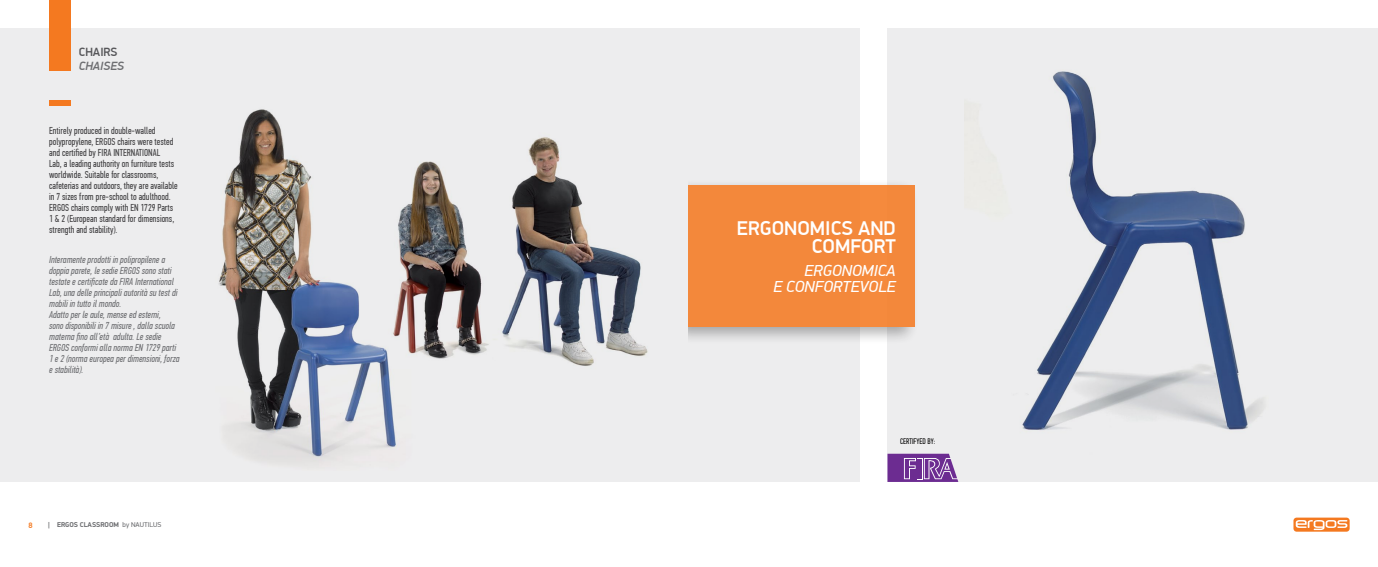
<style>
.page{position:relative;width:1378px;height:567px;background:#fff}
.page>*{position:absolute;margin:0;border:0;box-sizing:border-box;transform-origin:0 0}
.t1{font:500 20px/18px "PF Din Display Pro";color:#fff;text-align:right}
.t2{font:italic 16px/16px "PF Din Display Pro";color:#fff;text-align:right}
.t3{font:italic 500 12px "PF Din Display Pro";color:#6d6e71}
.t4{font:500 12px "PF Din Display Pro";color:#565659}
.t5{font:italic 10px/11px "PF Din Text Comp Pro";color:#6d6e71}
.t6{font:10px/11px "PF Din Text Comp Pro";color:#414042}
.t7{font:8px "PF Din Text Comp Pro";color:#000}
.t8{font:700 8px "PF Din Display Pro";color:#f47920}
.t9{font:700 7px "PF Din Display Pro";color:#6d6e71}
.s1{font-weight:400}
</style>
<div class="page">
<div style="left:1293px;top:518px;width:56px;height:14px;background:#f47920;border-radius:3px"></div>
<svg style="left:1295px;top:520px;width:52px;height:10px"></svg>
<div style="left:0;top:28px;width:859px;height:454px;background:#ededee"></div>
<div style="left:887px;top:28px;width:491px;height:454px;background:#ededee"></div>
<div style="left:49px;top:100px;width:21px;height:6px;background:#f47920"></div>
<div style="left:49px;top:0;width:21px;height:71px;background:#f47920"></div>
<svg style="left:887px;top:454px;width:71px;height:28px;background:#8855a5"></svg>
<img style="left:964px;top:71px;width:300px;height:359px">
<img style="left:219px;top:109px;width:429px;height:356px">
<div style="left:689px;top:178px;width:230px;height:167px;background:#000;opacity:.36"></div>
<div style="left:689px;top:185px;width:226px;height:141px;background:#f3883b"></div>
<p class="t4" style="left:79px;top:44px;width:40px">CHAIRS</p>
<p class="t3" style="left:79px;top:59px;width:47px">CHAISES</p>
<p class="t6" style="left:49px;top:125px;width:130px">Entirely produced in double-walled polypropylene, ERGOS chairs were tested and certified by FIRA INTERNATIONAL<br>Lab, a leading authority on furniture tests worldwide. Suitable for classrooms, cafeterias and outdoors, they are available in 7 sizes from pre-school to adulthood.<br>ERGOS chairs comply with EN 1729 Parts 1 &amp; 2 (European standard for dimensions, strength and stability).</p>
<p class="t5" style="left:49px;top:254px;width:132px">Interamente prodotti in polipropilene a doppia parete, le sedie ERGOS sono stati testate e certificate da FIRA International Lab, una delle principali autorità su test di mobili in tutto il mondo.<br>Adatto per le aule, mense ed esterni,<br>sono disponibili in 7 misure , dalla scuola materna fino all’età adulta. Le sedie ERGOS conformi alla norma EN 1729 parti 1 e 2 (norma europea per dimensioni, forza e stabilità).</p>
<p class="t8" style="left:28px;top:520px;width:6px">8</p>
<p class="t9" style="left:48px;top:520px;width:115px">| ERGOS CLASSROOM <span class="s1">by NAUTILUS</span></p>
<h1 class="t1" style="left:737px;top:219px;width:160px">ERGONOMICS AND<br>COMFORT</h1>
<h2 class="t2" style="left:773px;top:263px;width:124px">ERGONOMICA<br>E CONFORTEVOLE</h2>
<p class="t7" style="left:900px;top:436px;width:37px">CERTIFYED BY:</p>
</div>
